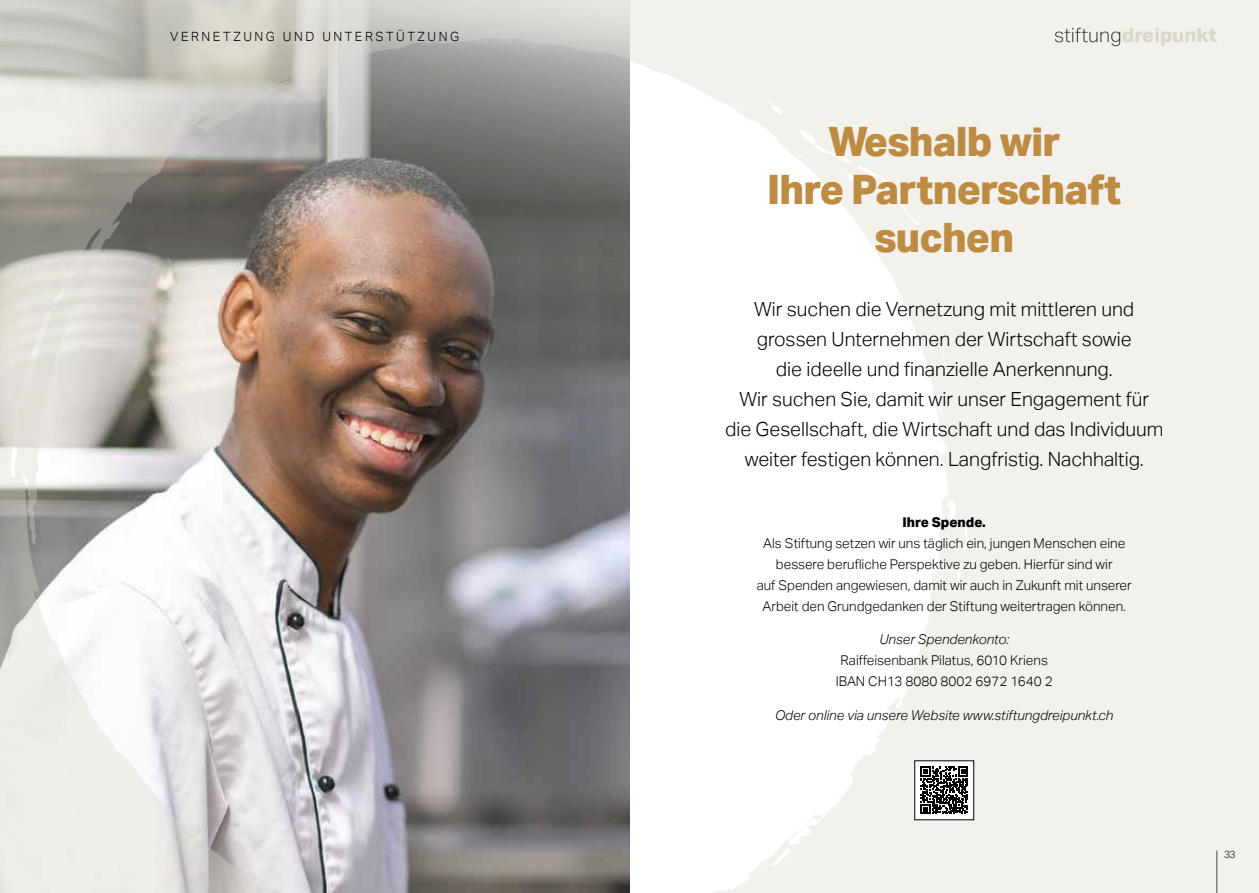
<style>
.page{position:relative;width:1259px;height:893px;background:#fff}
.page>*{position:absolute;margin:0;border:0;box-sizing:border-box;transform-origin:0 0}
.t1{font:800 40.5px/48px "Aktiv Grotesk";letter-spacing:-.02em;color:#bd8b42;text-align:center}
.t2{font:300 19.5px/30px "Aktiv Grotesk";color:#000;text-align:center}
.t3{font:300 13.5px/21px "Aktiv Grotesk";color:#000;text-align:center}
.t4{font:italic 300 13.5px "Aktiv Grotesk";color:#000}
.t5{font:800 13.5px "Aktiv Grotesk";color:#000}
.t6{font:300 12.75px "Aktiv Grotesk";letter-spacing:.2em;color:#000}
.t7{font:10.5px "Aktiv Grotesk";color:#000}
</style>
<div class="page">
<svg style="left:629px;top:0;width:487px;height:893px;fill:#f3f1ec"></svg>
<div style="left:1116px;top:0;width:143px;height:893px;background:#f3f1ec"></div>
<div style="left:914px;top:761px;width:59px;height:59px;background:#fff"></div>
<svg style="left:920px;top:766px;width:48px;height:48px"></svg>
<svg style="left:1054px;top:28px;width:162px;height:18px"></svg>
<img style="left:0;top:0;width:629px;height:893px">
<p class="t6" style="left:170px;top:29px;width:290px">VERNETZUNG UND UNTERSTÜTZUNG</p>
<h1 class="t1" style="left:767px;top:119px;width:355px">Weshalb wir<br>Ihre Partnerschaft suchen</h1>
<p class="t2" style="left:725px;top:294px;width:440px">Wir suchen die Vernetzung mit mittleren und grossen Unternehmen der Wirtschaft sowie<br>die ideelle und finanzielle Anerkennung.<br>Wir suchen Sie, damit wir unser Engagement für die Gesellschaft, die Wirtschaft und das Individuum weiter festigen können. Langfristig. Nachhaltig.</p>
<p class="t5" style="left:902px;top:514px;width:85px">Ihre Spende.</p>
<p class="t3" style="left:757px;top:532px;width:376px">Als Stiftung setzen wir uns täglich ein, jungen Menschen eine bessere berufliche Perspektive zu geben. Hierfür sind wir<br>auf Spenden angewiesen, damit wir auch in Zukunft mit unserer Arbeit den Grundgedanken der Stiftung weitertragen können.</p>
<p class="t4" style="left:879px;top:632px;width:131px">Unser Spendenkonto:</p>
<p class="t3" style="left:835px;top:650px;width:218px">Raiffeisenbank Pilatus, 6010 Kriens<br>IBAN CH13 8080 8002 6972 1640 2</p>
<p class="t4" style="left:775px;top:707px;width:340px">Oder online via unsere Website www.stiftungdreipunkt.ch</p>
<p class="t7" style="left:1224px;top:849px;width:13px">33</p>
</div>
